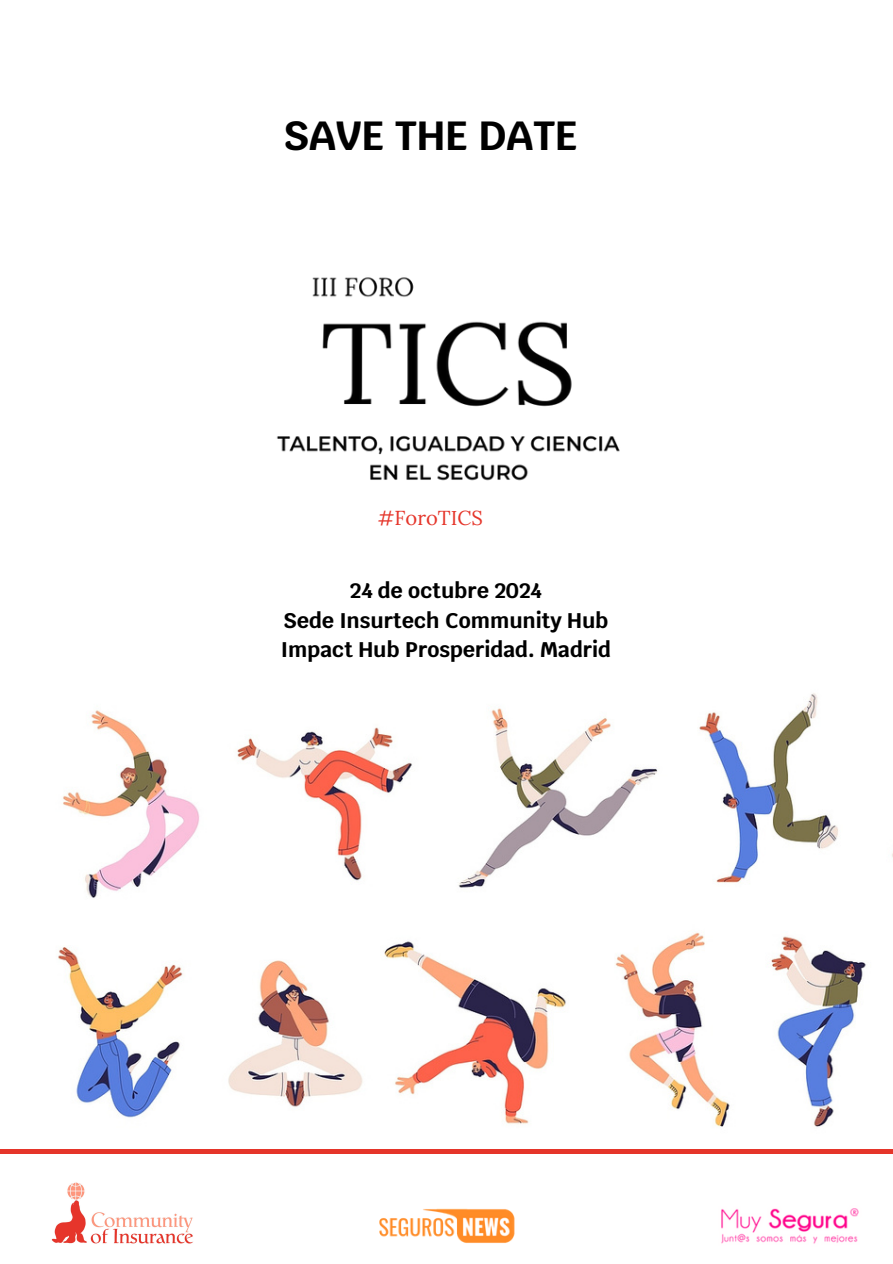
<style>
.page{position:relative;width:893px;height:1264px;background:#fff}
.page>*{position:absolute;margin:0;border:0;box-sizing:border-box;transform-origin:0 0}
.t1{font:700 40.65px "Krub";color:#000}
.t2{font:700 21.15px/29.5px "Krub";color:#000;text-align:center}
.t3{font:20.1px "Lora";color:#e5352a}
</style>
<div class="page">
<img style="left:0;top:693px;width:892px;height:461px">
<hr style="left:0;top:1149px;width:892px;height:4px;background:#e5352a">
<img style="left:51px;top:1182px;width:142px;height:62px">
<img style="left:379px;top:1208px;width:136px;height:35px">
<img style="left:721px;top:1208px;width:138px;height:36px">
<img style="left:276px;top:277px;width:344px;height:204px">
<h1 class="t1" style="left:283px;top:109px;width:296px">SAVE THE DATE</h1>
<p class="t3" style="left:378px;top:505px;width:107px">#ForoTICS</p>
<p class="t2" style="left:281px;top:575px;width:331px">24 de octubre 2024<br>Sede Insurtech Community Hub<br>Impact Hub Prosperidad. Madrid</p>
</div>
